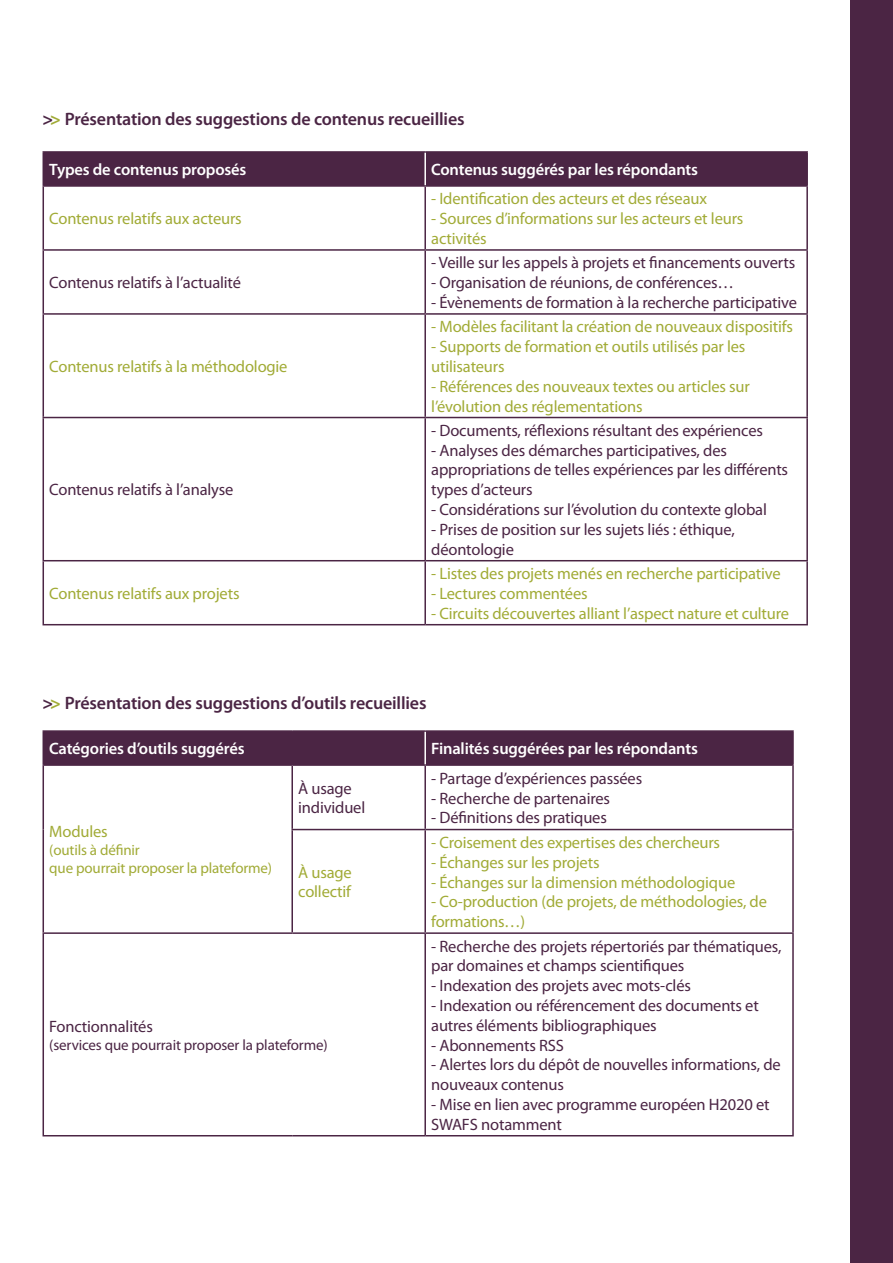
<style>
.page{position:relative;width:893px;height:1263px;background:#fff}
.page>*{position:absolute;margin:0;border:0;box-sizing:border-box;transform-origin:0 0}
.t1{font:600 18px "Myriad Pro";letter-spacing:-.01em;color:#4b2544}
.t2{font:16.5px/19.8px "Myriad Pro";letter-spacing:-.01em;color:#4b2544}
.t3{font:16.5px/19.8px "Myriad Pro";letter-spacing:-.01em;color:#a1ab36}
.t4{font:600 16.5px "Myriad Pro";letter-spacing:-.01em;color:#fff}
.t5{font:15px/18px "Myriad Pro";letter-spacing:-.01em;color:#a1ab36}
.t6{font:15px "Myriad Pro";letter-spacing:-.01em;color:#4b2544}
.s1{font-weight:700}
.s2{font-weight:700;color:#a1ab36}
</style>
<div class="page">
<div style="left:850px;top:0;width:43px;height:1263px;background:#4b2544"></div>
<div style="left:44px;top:153px;width:762px;height:32px;background:#4b2544"></div>
<svg style="left:44px;top:416px;width:762px;height:208px"></svg>
<hr style="left:43px;top:151px;width:382px;height:2px;background:#4b2544">
<hr style="left:43px;top:153px;width:1px;height:32px;background:#4b2544">
<hr style="left:425px;top:151px;width:383px;height:2px;background:#4b2544">
<hr style="left:806px;top:153px;width:2px;height:32px;background:#4b2544">
<hr style="left:43px;top:185px;width:382px;height:2px;background:#4b2544">
<hr style="left:425px;top:185px;width:383px;height:2px;background:#4b2544">
<hr style="left:43px;top:187px;width:1px;height:62px;background:#4b2544">
<hr style="left:424px;top:187px;width:2px;height:62px;background:#4b2544">
<hr style="left:806px;top:187px;width:2px;height:62px;background:#4b2544">
<hr style="left:43px;top:249px;width:382px;height:2px;background:#4b2544">
<hr style="left:43px;top:251px;width:1px;height:62px;background:#4b2544">
<hr style="left:425px;top:249px;width:383px;height:2px;background:#4b2544">
<hr style="left:424px;top:251px;width:2px;height:62px;background:#4b2544">
<hr style="left:806px;top:251px;width:2px;height:62px;background:#4b2544">
<hr style="left:43px;top:313px;width:382px;height:2px;background:#4b2544">
<hr style="left:43px;top:315px;width:1px;height:102px;background:#4b2544">
<hr style="left:425px;top:313px;width:383px;height:2px;background:#4b2544">
<hr style="left:424px;top:315px;width:2px;height:102px;background:#4b2544">
<hr style="left:806px;top:315px;width:2px;height:102px;background:#4b2544">
<hr style="left:43px;top:417px;width:382px;height:1px;background:#4b2544">
<hr style="left:43px;top:418px;width:1px;height:142px;background:#4b2544">
<hr style="left:425px;top:417px;width:383px;height:1px;background:#4b2544">
<hr style="left:424px;top:418px;width:2px;height:142px;background:#4b2544">
<hr style="left:806px;top:418px;width:2px;height:142px;background:#4b2544">
<hr style="left:43px;top:560px;width:382px;height:1px;background:#4b2544">
<hr style="left:43px;top:561px;width:1px;height:63px;background:#4b2544">
<hr style="left:425px;top:560px;width:383px;height:1px;background:#4b2544">
<hr style="left:424px;top:561px;width:2px;height:63px;background:#4b2544">
<hr style="left:806px;top:561px;width:2px;height:63px;background:#4b2544">
<hr style="left:43px;top:624px;width:382px;height:1px;background:#4b2544">
<hr style="left:425px;top:624px;width:383px;height:1px;background:#4b2544">
<hr style="left:424px;top:153px;width:2px;height:32px;background:#fff">
<div style="left:44px;top:732px;width:748px;height:32px;background:#4b2544"></div>
<hr style="left:43px;top:730px;width:249px;height:2px;background:#4b2544">
<hr style="left:43px;top:732px;width:1px;height:32px;background:#4b2544">
<hr style="left:292px;top:730px;width:133px;height:2px;background:#4b2544">
<hr style="left:425px;top:730px;width:369px;height:2px;background:#4b2544">
<hr style="left:792px;top:732px;width:2px;height:32px;background:#4b2544">
<hr style="left:43px;top:764px;width:249px;height:2px;background:#4b2544">
<hr style="left:292px;top:764px;width:133px;height:2px;background:#4b2544">
<hr style="left:425px;top:764px;width:369px;height:2px;background:#4b2544">
<hr style="left:43px;top:766px;width:1px;height:63px;background:#4b2544">
<hr style="left:43px;top:829px;width:1px;height:103px;background:#4b2544">
<hr style="left:291px;top:766px;width:2px;height:63px;background:#4b2544">
<hr style="left:424px;top:766px;width:2px;height:63px;background:#4b2544">
<hr style="left:792px;top:766px;width:2px;height:63px;background:#4b2544">
<hr style="left:291px;top:829px;width:134px;height:1px;background:#4b2544">
<hr style="left:291px;top:830px;width:2px;height:102px;background:#4b2544">
<hr style="left:425px;top:829px;width:369px;height:1px;background:#4b2544">
<hr style="left:424px;top:830px;width:2px;height:102px;background:#4b2544">
<hr style="left:792px;top:830px;width:2px;height:102px;background:#4b2544">
<hr style="left:43px;top:932px;width:249px;height:2px;background:#4b2544">
<hr style="left:43px;top:934px;width:1px;height:201px;background:#4b2544">
<hr style="left:292px;top:932px;width:133px;height:2px;background:#4b2544">
<hr style="left:425px;top:932px;width:369px;height:2px;background:#4b2544">
<hr style="left:424px;top:934px;width:2px;height:201px;background:#4b2544">
<hr style="left:792px;top:934px;width:2px;height:201px;background:#4b2544">
<hr style="left:43px;top:1135px;width:249px;height:1px;background:#4b2544">
<hr style="left:292px;top:1135px;width:133px;height:1px;background:#4b2544">
<hr style="left:425px;top:1135px;width:369px;height:1px;background:#4b2544">
<hr style="left:424px;top:732px;width:2px;height:32px;background:#fff">
<p class="t1" style="left:43px;top:107px;width:424px"><span class="s1">&gt;</span><span class="s2">&gt;</span> Présentation des suggestions de contenus recueillies</p>
<p class="t4" style="left:49px;top:159px;width:199px">Types de contenus proposés</p>
<p class="t4" style="left:431px;top:159px;width:268px">Contenus suggérés par les répondants</p>
<p class="t3" style="left:49px;top:208px;width:194px">Contenus relatifs aux acteurs</p>
<p class="t3" style="left:431px;top:189px;width:277px">- Identification des acteurs et des réseaux</p>
<p class="t3" style="left:431px;top:208px;width:314px">- Sources d’informations sur les acteurs et leurs activités</p>
<p class="t2" style="left:49px;top:272px;width:193px">Contenus relatifs à l’actualité</p>
<p class="t3" style="left:49px;top:356px;width:240px">Contenus relatifs à la méthodologie</p>
<p class="t2" style="left:49px;top:480px;width:186px">Contenus relatifs à l’analyse</p>
<p class="t3" style="left:49px;top:583px;width:192px">Contenus relatifs aux projets</p>
<p class="t2" style="left:431px;top:253px;width:366px">- Veille sur les appels à projets et financements ouverts</p>
<p class="t2" style="left:431px;top:272px;width:304px">- Organisation de réunions, de conférences…</p>
<p class="t2" style="left:431px;top:292px;width:367px">- Évènements de formation à la recherche participative</p>
<p class="t3" style="left:431px;top:317px;width:363px">- Modèles facilitant la création de nouveaux dispositifs</p>
<p class="t3" style="left:431px;top:336px;width:316px">- Supports de formation et outils utilisés par les utilisateurs</p>
<p class="t3" style="left:431px;top:376px;width:320px">- Références des nouveaux textes ou articles sur l’évolution des réglementations</p>
<p class="t2" style="left:431px;top:420px;width:333px">- Documents, réflexions résultant des expériences</p>
<p class="t2" style="left:431px;top:440px;width:358px">- Analyses des démarches participatives, des appropriations de telles expériences par les différents types d’acteurs</p>
<p class="t2" style="left:431px;top:499px;width:337px">- Considérations sur l’évolution du contexte global</p>
<p class="t2" style="left:431px;top:519px;width:305px">- Prises de position sur les sujets liés : éthique, déontologie</p>
<p class="t3" style="left:431px;top:563px;width:351px">- Listes des projets menés en recherche participative</p>
<p class="t3" style="left:431px;top:583px;width:158px">- Lectures commentées</p>
<p class="t3" style="left:431px;top:603px;width:359px">- Circuits découvertes alliant l’aspect nature et culture</p>
<p class="t1" style="left:43px;top:691px;width:386px"><span class="s1">&gt;</span><span class="s2">&gt;</span> Présentation des suggestions d’outils recueillies</p>
<p class="t4" style="left:49px;top:738px;width:197px">Catégories d’outils suggérés</p>
<p class="t4" style="left:431px;top:738px;width:268px">Finalités suggérées par les répondants</p>
<p class="t3" style="left:49px;top:822px;width:60px">Modules</p>
<p class="t5" style="left:49px;top:841px;width:224px">(outils à définir<br>que pourrait proposer la plateforme)</p>
<p class="t2" style="left:298px;top:778px;width:69px">À usage individuel</p>
<p class="t3" style="left:298px;top:862px;width:55px">À usage collectif</p>
<p class="t2" style="left:49px;top:1016px;width:105px">Fonctionnalités</p>
<p class="t6" style="left:49px;top:1035px;width:280px">(services que pourrait proposer la plateforme)</p>
<p class="t2" style="left:431px;top:768px;width:212px">- Partage d’expériences passées</p>
<p class="t2" style="left:431px;top:788px;width:180px">- Recherche de partenaires</p>
<p class="t2" style="left:431px;top:808px;width:177px">- Définitions des pratiques</p>
<p class="t3" style="left:431px;top:832px;width:290px">- Croisement des expertises des chercheurs</p>
<p class="t3" style="left:431px;top:852px;width:170px">- Échanges sur les projets</p>
<p class="t3" style="left:431px;top:872px;width:306px">- Échanges sur la dimension méthodologique</p>
<p class="t3" style="left:431px;top:892px;width:337px">- Co-production (de projets, de méthodologies, de formations…)</p>
<p class="t2" style="left:431px;top:936px;width:352px">- Recherche des projets répertoriés par thématiques, par domaines et champs scientifiques</p>
<p class="t2" style="left:431px;top:975px;width:261px">- Indexation des projets avec mots-clés</p>
<p class="t2" style="left:431px;top:995px;width:329px">- Indexation ou référencement des documents et autres éléments bibliographiques</p>
<p class="t2" style="left:431px;top:1035px;width:134px">- Abonnements RSS</p>
<p class="t2" style="left:431px;top:1055px;width:351px">- Alertes lors du dépôt de nouvelles informations, de nouveaux contenus</p>
<p class="t2" style="left:431px;top:1094px;width:340px">- Mise en lien avec programme européen H2020 et<br>SWAFS notamment</p>
</div>
